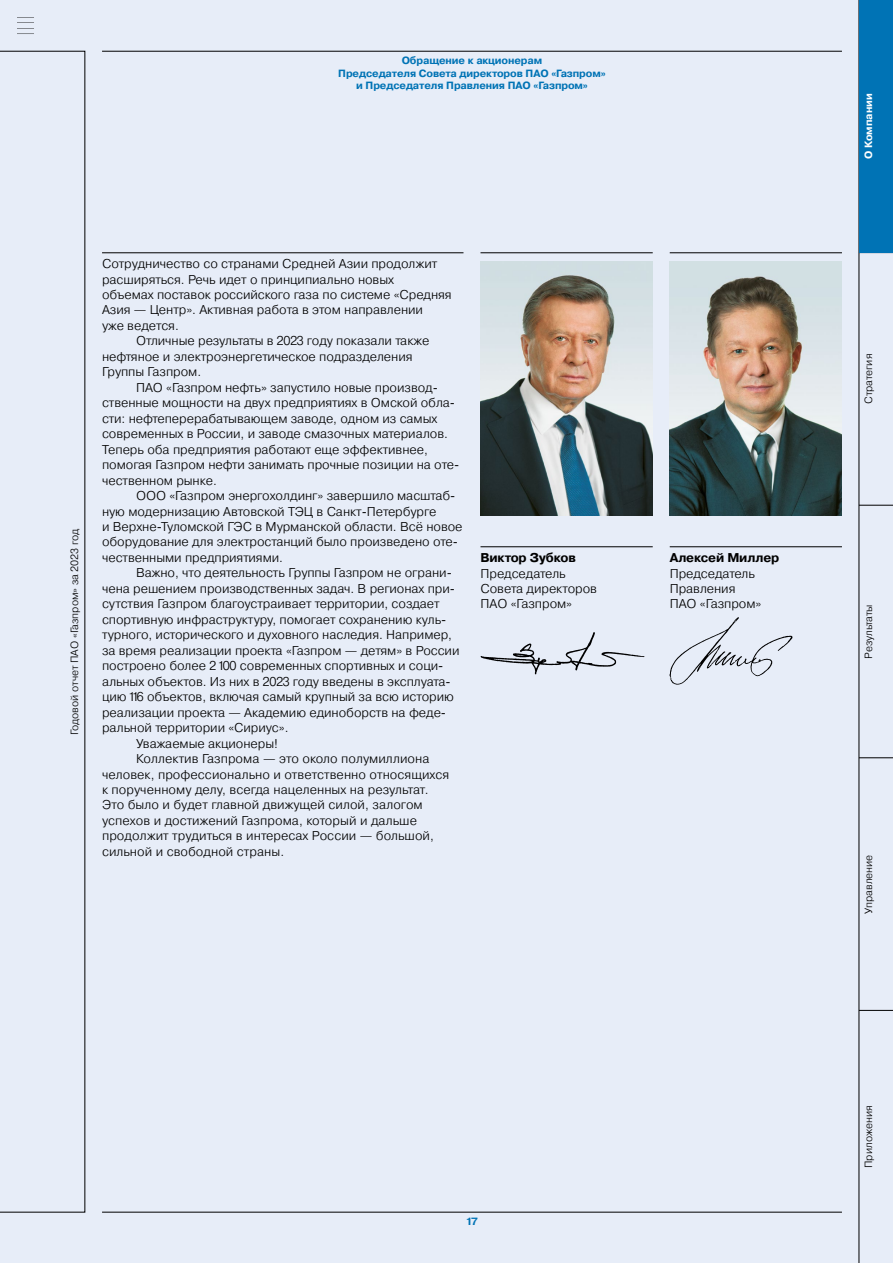
<style>
.page{position:relative;width:893px;height:1263px;background:#e7edf8}
.page>*{position:absolute;margin:0;border:0;box-sizing:border-box;transform-origin:0 0}
.t1{font:300 12.75px/15.5px "Pragmatica";letter-spacing:-.005em;color:#000}
.t2{font:700 12.75px "Pragmatica";letter-spacing:-.015em;color:#000}
.t3{font:700 10.5px/12.6px "Pragmatica";letter-spacing:-.01em;color:#0073b5;text-align:center}
.t4{font:300 10.5px "Pragmatica";color:#000}
.t5{font:300 10.5px "Pragmatica";letter-spacing:-.02em;color:#000}
.t6{font:700 10.5px "Pragmatica";letter-spacing:-.01em;color:#fff}
</style>
<div class="page">
<hr style="left:859px;top:0;width:1px;height:1263px;background:#000">
<hr style="left:859px;top:252px;width:34px;height:1px;background:#000">
<hr style="left:859px;top:1010px;width:34px;height:1px;background:#000">
<hr style="left:859px;top:757px;width:34px;height:1px;background:#000">
<hr style="left:859px;top:505px;width:34px;height:1px;background:#000">
<hr style="left:102px;top:1212px;width:740px;height:1px;background:#000">
<div style="left:859px;top:0;width:34px;height:252px;background:#0073b5"></div>
<svg style="left:480px;top:632px;width:165px;height:42px"></svg>
<svg style="left:670px;top:617px;width:122px;height:68px"></svg>
<hr style="left:102px;top:253px;width:361px;height:1px;background:#000">
<hr style="left:102px;top:51px;width:740px;height:1px;background:#000">
<hr style="left:480px;top:252px;width:173px;height:1px;background:#000">
<hr style="left:670px;top:252px;width:172px;height:1px;background:#000">
<img style="left:480px;top:261px;width:173px;height:255px">
<img style="left:670px;top:261px;width:172px;height:255px">
<hr style="left:480px;top:546px;width:173px;height:1px;background:#000">
<hr style="left:670px;top:546px;width:172px;height:1px;background:#000">
<svg style="left:17px;top:17px;width:17px;height:17px"></svg>
<p class="t3" style="left:338px;top:54px;width:269px">Обращение к акционерам<br>Председателя Совета директоров ПАО «Газпром» и Председателя Правления ПАО «Газпром»</p>
<p class="t4" style="left:68px;top:735px;width:208px;rotate:-90deg">Годовой отчет ПАО «Газпром» за 2023 год</p>
<p class="t1" style="left:102px;top:256px;width:337px">Сотрудничество со странами Средней Азии продолжит</p>
<p class="t1" style="left:102px;top:271px;width:294px">расширяться. Речь идет о принципиально новых</p>
<p class="t1" style="left:102px;top:287px;width:351px">объемах поставок российского газа по системе «Средняя</p>
<p class="t1" style="left:102px;top:302px;width:322px">Азия — Центр». Активная работа в этом направлении</p>
<p class="t1" style="left:102px;top:318px;width:78px">уже ведется.</p>
<p class="t1" style="left:136px;top:333px;width:295px">Отличные результаты в 2023 году показали также</p>
<p class="t1" style="left:102px;top:348px;width:312px">нефтяное и электроэнергетическое подразделения</p>
<p class="t1" style="left:102px;top:364px;width:101px">Группы Газпром.</p>
<p class="t1" style="left:136px;top:379px;width:303px">ПАО «Газпром нефть» запустило новые производ-</p>
<p class="t1" style="left:102px;top:395px;width:354px">ственные мощности на двух предприятиях в Омской обла-</p>
<p class="t1" style="left:102px;top:410px;width:337px">сти: нефтеперерабатывающем заводе, одном из самых</p>
<p class="t1" style="left:102px;top:426px;width:347px">современных в России, и заводе смазочных материалов.</p>
<p class="t1" style="left:102px;top:441px;width:327px">Теперь оба предприятия работают еще эффективнее,</p>
<p class="t1" style="left:102px;top:457px;width:359px">помогая Газпром нефти занимать прочные позиции на оте-</p>
<p class="t1" style="left:102px;top:472px;width:116px">чественном рынке.</p>
<p class="t1" style="left:136px;top:488px;width:321px">ООО «Газпром энергохолдинг» завершило масштаб-</p>
<p class="t1" style="left:102px;top:503px;width:336px">ную модернизацию Автовской ТЭЦ в Санкт-Петербурге</p>
<p class="t1" style="left:102px;top:519px;width:362px">и Верхне-Туломской ГЭС в Мурманской области. Всё новое</p>
<p class="t1" style="left:102px;top:534px;width:357px">оборудование для электростанций было произведено оте-</p>
<p class="t1" style="left:102px;top:550px;width:182px">чественными предприятиями.</p>
<p class="t1" style="left:136px;top:565px;width:317px">Важно, что деятельность Группы Газпром не ограни-</p>
<p class="t1" style="left:102px;top:580px;width:354px">чена решением производственных задач. В регионах при-</p>
<p class="t1" style="left:102px;top:596px;width:339px">сутствия Газпром благоустраивает территории, создает</p>
<p class="t1" style="left:102px;top:611px;width:346px">спортивную инфраструктуру, помогает сохранению куль-</p>
<p class="t1" style="left:102px;top:627px;width:351px">турного, исторического и духовного наследия. Например,</p>
<p class="t1" style="left:102px;top:642px;width:359px">за время реализации проекта «Газпром — детям» в России</p>
<p class="t1" style="left:102px;top:658px;width:343px">построено более 2 100 современных спортивных и соци-</p>
<p class="t1" style="left:102px;top:673px;width:350px">альных объектов. Из них в 2023 году введены в эксплуата-</p>
<p class="t1" style="left:102px;top:689px;width:353px">цию 116 объектов, включая самый крупный за всю историю</p>
<p class="t1" style="left:102px;top:704px;width:346px">реализации проекта — Академию единоборств на феде-</p>
<p class="t1" style="left:102px;top:720px;width:188px">ральной территории «Сириус».</p>
<p class="t1" style="left:136px;top:735px;width:143px">Уважаемые акционеры!</p>
<p class="t1" style="left:136px;top:751px;width:295px">Коллектив Газпрома — это около полумиллиона</p>
<p class="t1" style="left:102px;top:766px;width:349px">человек, профессионально и ответственно относящихся</p>
<p class="t1" style="left:102px;top:781px;width:328px">к порученному делу, всегда нацеленных на результат.</p>
<p class="t1" style="left:102px;top:797px;width:322px">Это было и будет главной движущей силой, залогом</p>
<p class="t1" style="left:102px;top:812px;width:316px">успехов и достижений Газпрома, который и дальше</p>
<p class="t1" style="left:102px;top:828px;width:333px">продолжит трудиться в интересах России — большой,</p>
<p class="t1" style="left:102px;top:843px;width:184px">сильной и свободной страны.</p>
<p class="t2" style="left:480px;top:549px;width:97px">Виктор Зубков</p>
<p class="t1" style="left:480px;top:565px;width:118px">Председатель<br>Совета директоров<br>ПАО «Газпром»</p>
<p class="t2" style="left:670px;top:549px;width:111px">Алексей Миллер</p>
<p class="t1" style="left:670px;top:565px;width:93px">Председатель<br>Правления<br>ПАО «Газпром»</p>
<p class="t3" style="left:466px;top:1215px;width:14px">17</p>
<p class="t6" style="left:862px;top:159px;width:67px;rotate:-90deg">О Компании</p>
<p class="t4" style="left:862px;top:404px;width:52px;rotate:-90deg">Стратегия</p>
<p class="t5" style="left:862px;top:659px;width:56px;rotate:-90deg">Результаты</p>
<p class="t4" style="left:862px;top:914px;width:61px;rotate:-90deg">Управление</p>
<p class="t4" style="left:862px;top:1168px;width:64px;rotate:-90deg">Приложения</p>
</div>
